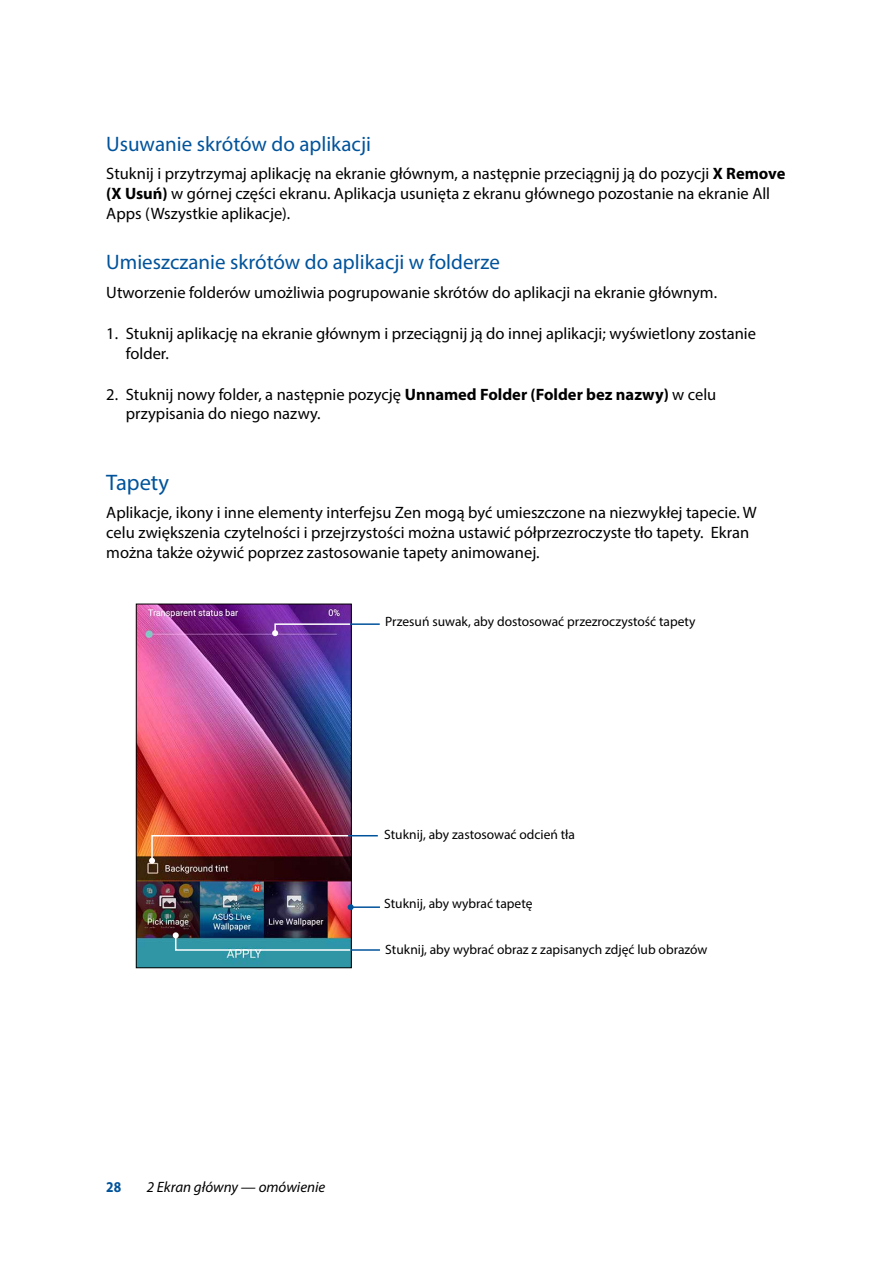
<style>
.page{position:relative;width:893px;height:1263px;background:#fff}
.page>*{position:absolute;margin:0;border:0;box-sizing:border-box;transform-origin:0 0}
.t1{font:22.5px "Myriad Pro";color:#00539b}
.t2{font:21px "Myriad Pro";color:#00539b}
.t3{font:16.5px/19.8px "Myriad Pro";color:#000}
.t4{font:italic 15px "Myriad Pro";color:#000}
.t5{font:700 15px "Myriad Pro";color:#00539b;scale:.9 1}
.t6{font:13.5px "Myriad Pro";color:#000}
.s1{font-weight:700}
</style>
<div class="page">
<img style="left:138px;top:606px;width:211px;height:360px">
<div style="left:136px;top:604px;width:215px;height:364px;border:1px solid #000"></div>
<img style="left:149px;top:834px;width:201px;height:30px">
<svg style="left:272px;top:623px;width:80px;height:13px"></svg>
<hr style="left:351px;top:906px;width:29px;height:2px;background:#00539b">
<svg style="left:348px;top:904px;width:6px;height:6px"></svg>
<hr style="left:348px;top:835px;width:30px;height:1px;background:#00539b">
<hr style="left:350px;top:623px;width:30px;height:2px;background:#00539b">
<svg style="left:173px;top:932px;width:179px;height:19px;background:#427c8b"></svg>
<hr style="left:350px;top:949px;width:30px;height:2px;background:#00539b">
<p class="t2" style="left:106px;top:131px;width:266px">Usuwanie skrótów do aplikacji</p>
<p class="t3" style="left:106px;top:163px;width:681px">Stuknij i przytrzymaj aplikację na ekranie głównym, a następnie przeciągnij ją do pozycji <span class="s1">X Remove (X Usuń)</span> w górnej części ekranu. Aplikacja usunięta z ekranu głównego pozostanie na ekranie All<br>Apps (Wszystkie aplikacje).</p>
<p class="t2" style="left:106px;top:249px;width:395px">Umieszczanie skrótów do aplikacji w folderze</p>
<p class="t3" style="left:106px;top:282px;width:612px">Utworzenie folderów umożliwia pogrupowanie skrótów do aplikacji na ekranie głównym.</p>
<p class="t3" style="left:126px;top:323px;width:632px;text-indent:-20px">1. Stuknij aplikację na ekranie głównym i przeciągnij ją do innej aplikacji; wyświetlony zostanie folder.</p>
<p class="t3" style="left:126px;top:384px;width:592px;text-indent:-20px">2. Stuknij nowy folder, a następnie pozycję <span class="s1">Unnamed Folder (Folder bez nazwy)</span> w celu przypisania do niego nazwy.</p>
<h1 class="t1" style="left:106px;top:468px;width:64px">Tapety</h1>
<p class="t3" style="left:106px;top:502px;width:652px">Aplikacje, ikony i inne elementy interfejsu Zen mogą być umieszczone na niezwykłej tapecie. W celu zwiększenia czytelności i przejrzystości można ustawić półprzezroczyste tło tapety. Ekran można także ożywić poprzez zastosowanie tapety animowanej.</p>
<p class="t6" style="left:385px;top:613px;width:312px">Przesuń suwak, aby dostosować przezroczystość tapety</p>
<p class="t6" style="left:384px;top:826px;width:192px">Stuknij, aby zastosować odcień tła</p>
<p class="t6" style="left:384px;top:895px;width:150px">Stuknij, aby wybrać tapetę</p>
<p class="t6" style="left:385px;top:941px;width:324px">Stuknij, aby wybrać obraz z zapisanych zdjęć lub obrazów</p>
<p class="t5" style="left:106px;top:1177px;width:18px">28</p>
<p class="t4" style="left:147px;top:1178px;width:180px">2 Ekran główny — omówienie</p>
</div>
